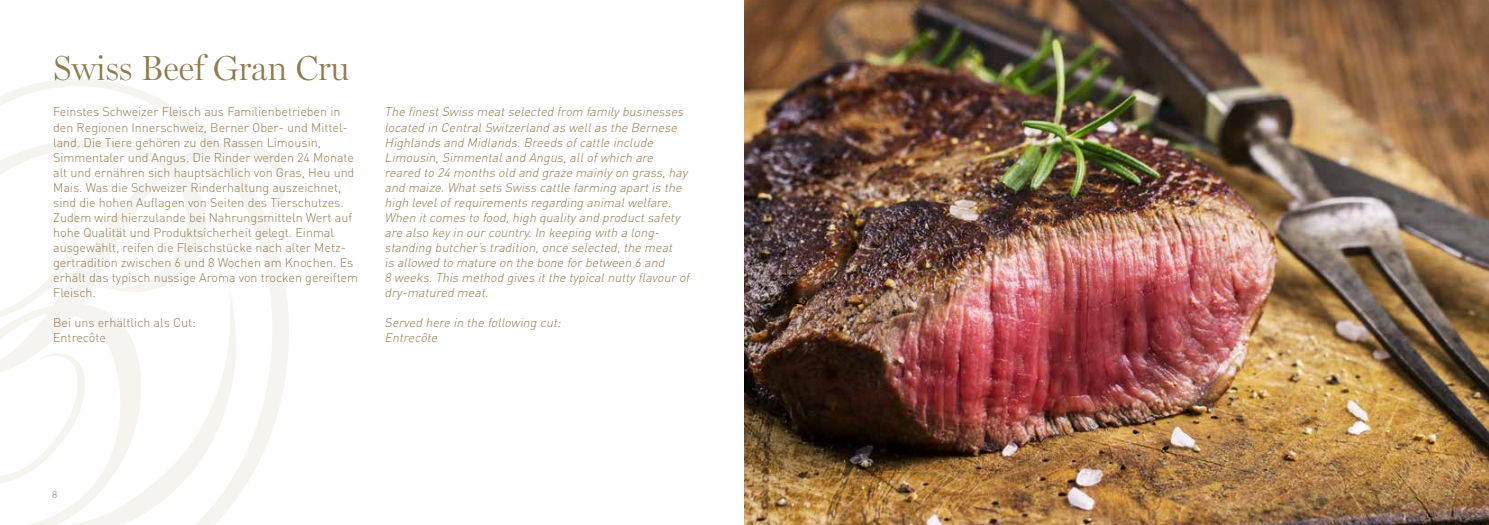
<style>
.page{position:relative;width:1489px;height:525px;background:#fff}
.page>*{position:absolute;margin:0;border:0;box-sizing:border-box;transform-origin:0 0}
.t1{font:300 35px "Miller Display";color:#907b4e}
.t2{font:italic 300 12.5px/15px "DIN";color:#907b4e}
.t3{font:300 12.5px/15px "DIN";color:#907b4e}
.t4{font:300 10px "DIN";color:#907b4e}
</style>
<div class="page">
<svg style="left:0;top:79px;width:289px;height:445px"></svg>
<img style="left:744px;top:0;width:744px;height:524px">
<h1 class="t1" style="left:53px;top:48px;width:298px">Swiss Beef Gran Cru</h1>
<p class="t3" style="left:53px;top:104px;width:306px">Feinstes Schweizer Fleisch aus Familienbetrieben in den Regionen Innerschweiz, Berner Ober- und Mittel&shy;land. Die Tiere gehören zu den Rassen Limousin, Simmentaler und Angus. Die Rinder werden 24 Monate alt und ernähren sich hauptsächlich von Gras, Heu und Mais. Was die Schweizer Rinderhaltung auszeichnet, sind die hohen Auflagen von Seiten des Tierschutzes.<br>Zudem wird hierzulande bei Nahrungsmitteln Wert auf hohe Qualität und Produktsicherheit gelegt. Einmal ausgewählt, reifen die Fleischstücke nach alter Metz&shy;gertradition zwischen 6 und 8 Wochen am Knochen. Es erhält das typisch nussige Aroma von trocken gereiftem Fleisch.</p>
<p class="t3" style="left:53px;top:314px;width:144px">Bei uns erhältlich als Cut:<br>Entrecôte</p>
<p class="t2" style="left:384px;top:104px;width:309px">The finestSwiss meatselected from familybusinesses located in CentralSwitzerland as wellas the Bernese Highlands and Midlands.Breeds ofcattle include Limousin,Simmentaland Angus,allofwhich are reared to 24 months old and graze mainlyon grass,hay and maize.Whatsets Swiss cattle farming apartis the high levelofrequirements regarding animalwelfare.<br>When itcomes to food,high qualityand productsafety are also keyin ourcountry.In keeping with a long&shy;standing butcher’s tradition,once selected,the meat<br>is allowed to mature on the bone forbetween 6 and<br>8 weeks.This method gives itthe typicalnuttyflavourof dry-matured meat.</p>
<p class="t2" style="left:384px;top:314px;width:180px">Served here in the following cut:<br>Entrecôte</p>
<p class="t4" style="left:52px;top:487px;width:7px">8</p>
<p class="t4" style="left:1430px;top:487px;width:7px">9</p>
</div>
